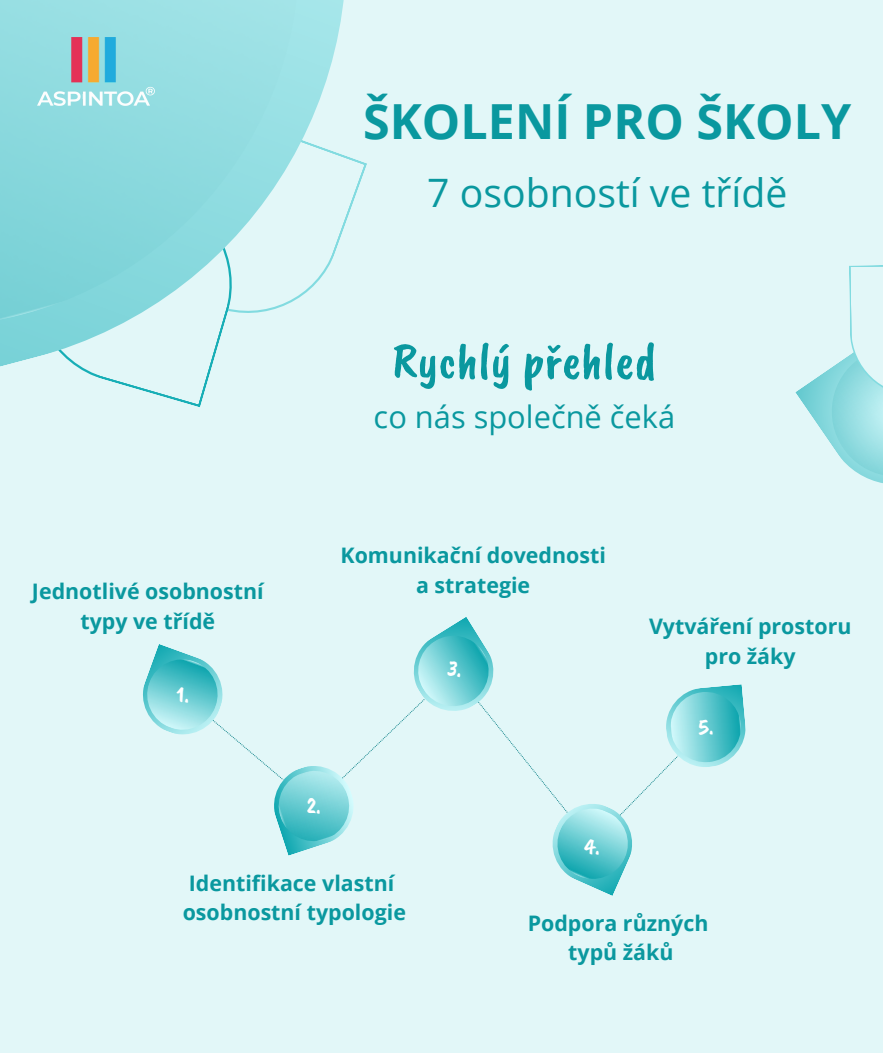
<style>
.page{position:relative;width:883px;height:1053px;background:#fff}
.page>*{position:absolute;margin:0;border:0;box-sizing:border-box;transform-origin:0 0}
.t1{font:50.88px "Caveat Brush";color:#0a989f}
.t2{font:700 48.38px "Open Sans";color:#0a989f}
.t3{font:39.12px "Open Sans";color:#0a989f}
.t4{font:30.75px "Open Sans";color:#0a989f}
.t5{font:22.88px "Caveat Brush";color:#fff}
.t6{font:700 21.38px "Open Sans";color:#0a989f}
</style>
<div class="page">
<div style="left:0;top:0;width:882px;height:1053px;background:#e2f7f8"></div>
<svg style="left:795px;top:265px;width:87px;height:218px"></svg>
<svg style="left:77px;top:0;width:290px;height:407px"></svg>
<svg style="left:0;top:0;width:339px;height:367px"></svg>
<img style="left:37px;top:37px;width:118px;height:69px">
<svg style="left:143px;top:617px;width:603px;height:279px"></svg>
<p class="t2" style="left:363px;top:87px;width:489px">ŠKOLENÍ PRO ŠKOLY</p>
<p class="t3" style="left:427px;top:165px;width:361px">7 osobností ve třídě</p>
<p class="t1" style="left:392px;top:329px;width:265px">Rychlý přehled</p>
<p class="t4" style="left:373px;top:395px;width:303px">co nás společně čeká</p>
<p class="t6" style="left:32px;top:576px;width:233px">Jednotlivé osobnostní</p>
<p class="t6" style="left:80px;top:606px;width:136px">typy ve třídě</p>
<p class="t5" style="left:176px;top:680px;width:14px">1.</p>
<p class="t6" style="left:340px;top:541px;width:267px">Komunikační dovednosti</p>
<p class="t6" style="left:416px;top:570px;width:116px">a strategie</p>
<p class="t5" style="left:306px;top:791px;width:16px">2.</p>
<p class="t5" style="left:584px;top:831px;width:17px">4.</p>
<p class="t6" style="left:648px;top:611px;width:204px">Vytváření prostoru</p>
<p class="t6" style="left:704px;top:641px;width:92px">pro žáky</p>
<p class="t6" style="left:189px;top:868px;width:207px">Identifikace vlastní</p>
<p class="t6" style="left:183px;top:897px;width:225px">osobnostní typologie</p>
<p class="t6" style="left:527px;top:908px;width:182px">Podpora různých</p>
<p class="t6" style="left:568px;top:937px;width:107px">typů žáků</p>
</div>
